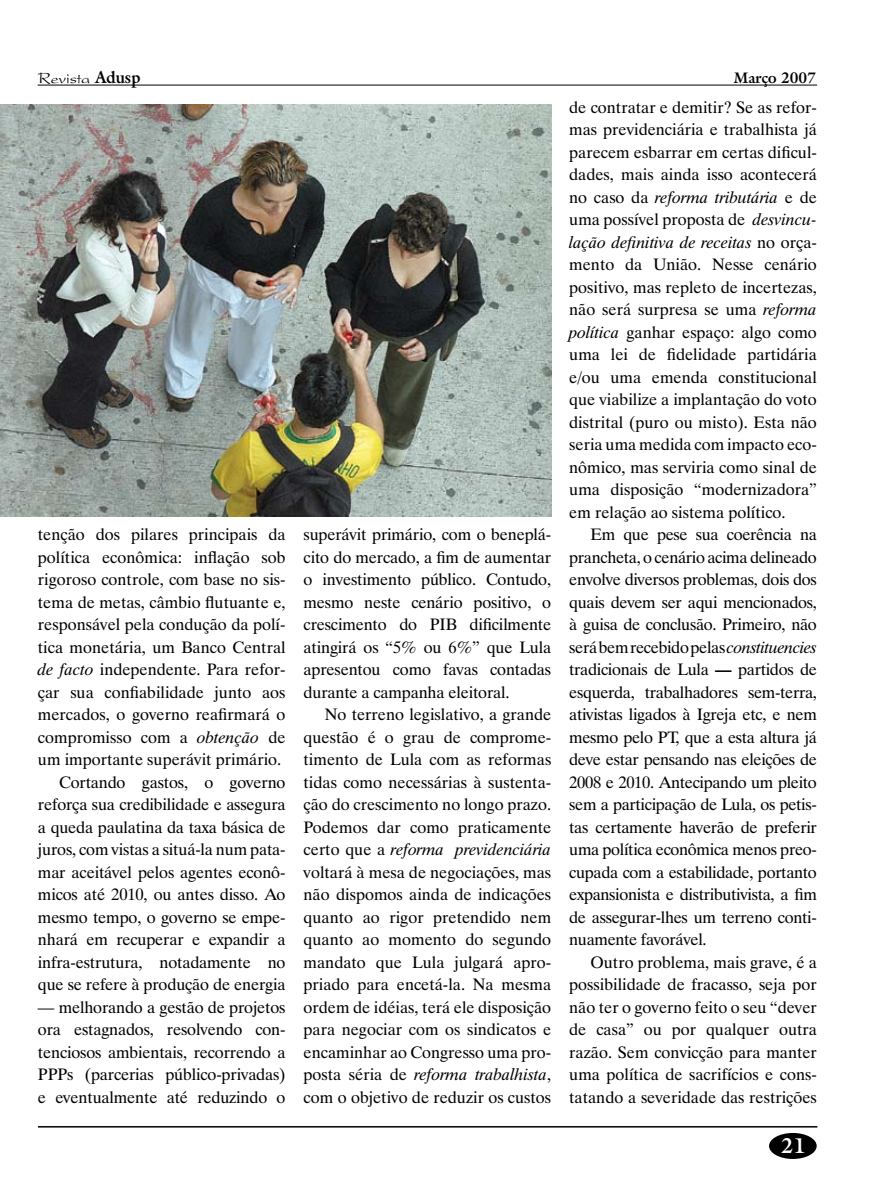
<style>
.page{position:relative;width:893px;height:1191px;background:#fff}
.page>*{position:absolute;margin:0;border:0;box-sizing:border-box;transform-origin:0 0}
.t1{font:700 21px "Galliard IT Cby BT";color:#fff}
.t2{font:16.5px/22.5px "Dutch 801 BT";color:#000;text-align:justify}
.t3{font:16.5px "President";color:#000}
.t4{font:700 15px "Galliard IT Cby BT";color:#000}
.s1{font-family:"Galliard IT Cby BT";font-weight:700}
.s2{font-style:italic}
.s3{font-weight:700}
</style>
<div class="page">
<hr style="left:38px;top:1126px;width:779px;height:1px;background:#000">
<div style="left:769px;top:1133px;width:48px;height:26px;background:#000;border-radius:50%"></div>
<hr style="left:38px;top:85px;width:779px;height:1px;background:#000">
<img style="left:0;top:105px;width:552px;height:411px">
<p class="t3" style="left:38px;top:69px;width:104px">Revista <span class="s1">Adusp</span></p>
<p class="t4" style="left:734px;top:68px;width:84px">Março 2007</p>
<p class="t2" style="left:38px;top:523px;width:249px;text-align:right">tenção dos pilares principais da política econômica: inflação sob rigoroso controle, com base no sis&shy;tema de metas, câmbio flutuante e, responsável pela condução da polí&shy;tica monetária, um Banco Central <span class="s2">de facto</span> independente. Para refor&shy;çar sua confiabilidade junto aos mercados, o governo reafirmará o compromisso com a <span class="s2">obtenção</span> de um importante superávit primário.<br>Cortando gastos, o governo reforça sua credibilidade e assegura a queda paulatina da taxa básica de juros, com vistas a situá-la num pata&shy;mar aceitável pelos agentes econô&shy;micos até 2010, ou antes disso. Ao mesmo tempo, o governo se empe&shy;nhará em recuperar e expandir a infra-estrutura, notadamente no que se refere à produção de energia</p>
<p class="t2" style="left:38px;top:995px;width:249px">— melhorando a gestão de projetos ora estagnados, resolvendo con&shy;tenciosos ambientais, recorrendo a PPPs (parcerias público-privadas) e eventualmente até reduzindo o</p>
<p class="t2" style="left:304px;top:523px;width:249px">superávit primário, com o beneplá&shy;cito do mercado, a fim de aumentar o investimento público. Contudo, mesmo neste cenário positivo, o crescimento do PIB dificilmente atingirá os “5% ou 6%” que Lula apresentou como favas contadas durante a campanha eleitoral.</p>
<p class="t2" style="left:304px;top:703px;width:249px;text-indent:21px">No terreno legislativo, a grande questão é o grau de comprome&shy;timento de Lula com as reformas tidas como necessárias à sustenta&shy;ção do crescimento no longo prazo.<br>Podemos dar como praticamente certo que a <span class="s2">reforma previdenciária </span>voltará à mesa de negociações, mas não dispomos ainda de indicações quanto ao rigor pretendido nem quanto ao momento do segundo mandato que Lula julgará apro&shy;priado para encetá-la. Na mesma ordem de idéias, terá ele disposição para negociar com os sindicatos e encaminhar ao Congresso uma pro&shy;posta séria de <span class="s2">reforma trabalhista</span>, com o objetivo de reduzir os custos</p>
<p class="t2" style="left:569px;top:95px;width:249px">de contratar e demitir? Se as refor&shy;mas previdenciária e trabalhista já parecem esbarrar em certas dificul&shy;dades, mais ainda isso acontecerá no caso da <span class="s2">reforma tributária</span> e de uma possível proposta de <span class="s2">desvincu&shy;lação definitiva de receitas</span> no orça&shy;mento da União. Nesse cenário positivo, mas repleto de incertezas, não será surpresa se uma <span class="s2">reforma política</span> ganhar espaço: algo como uma lei de fidelidade partidária e/ou uma emenda constitucional que viabilize a implantação do voto distrital (puro ou misto). Esta não seria uma medida com impacto eco&shy;nômico, mas serviria como sinal de uma disposição “modernizadora” em relação ao sistema político.</p>
<p class="t2" style="left:569px;top:523px;width:249px;text-indent:21px">Em que pese sua coerência na prancheta, o cenário acima delineado envolve diversos problemas, dois dos quais devem ser aqui mencionados, à guisa de conclusão. Primeiro, não será bem recebido pelas<span class="s2">constituencies </span>tradicionais de Lula <span class="s3">—</span> partidos de esquerda, trabalhadores sem-terra, ativistas ligados à Igreja etc, e nem mesmo pelo PT, que a esta altura já deve estar pensando nas eleições de 2008 e 2010. Antecipando um pleito sem a participação de Lula, os petis&shy;tas certamente haverão de preferir uma política econômica menos preo&shy;cupada com a estabilidade, portanto expansionista e distributivista, a fim de assegurar-lhes um terreno conti&shy;nuamente favorável.</p>
<p class="t2" style="left:569px;top:950px;width:249px;text-indent:21px">Outro problema, mais grave, é a possibilidade de fracasso, seja por não ter o governo feito o seu “dever de casa” ou por qualquer outra razão. Sem convicção para manter uma política de sacrifícios e cons&shy;tatando a severidade das restrições</p>
<p class="t1" style="left:781px;top:1132px;width:26px">21</p>
</div>
